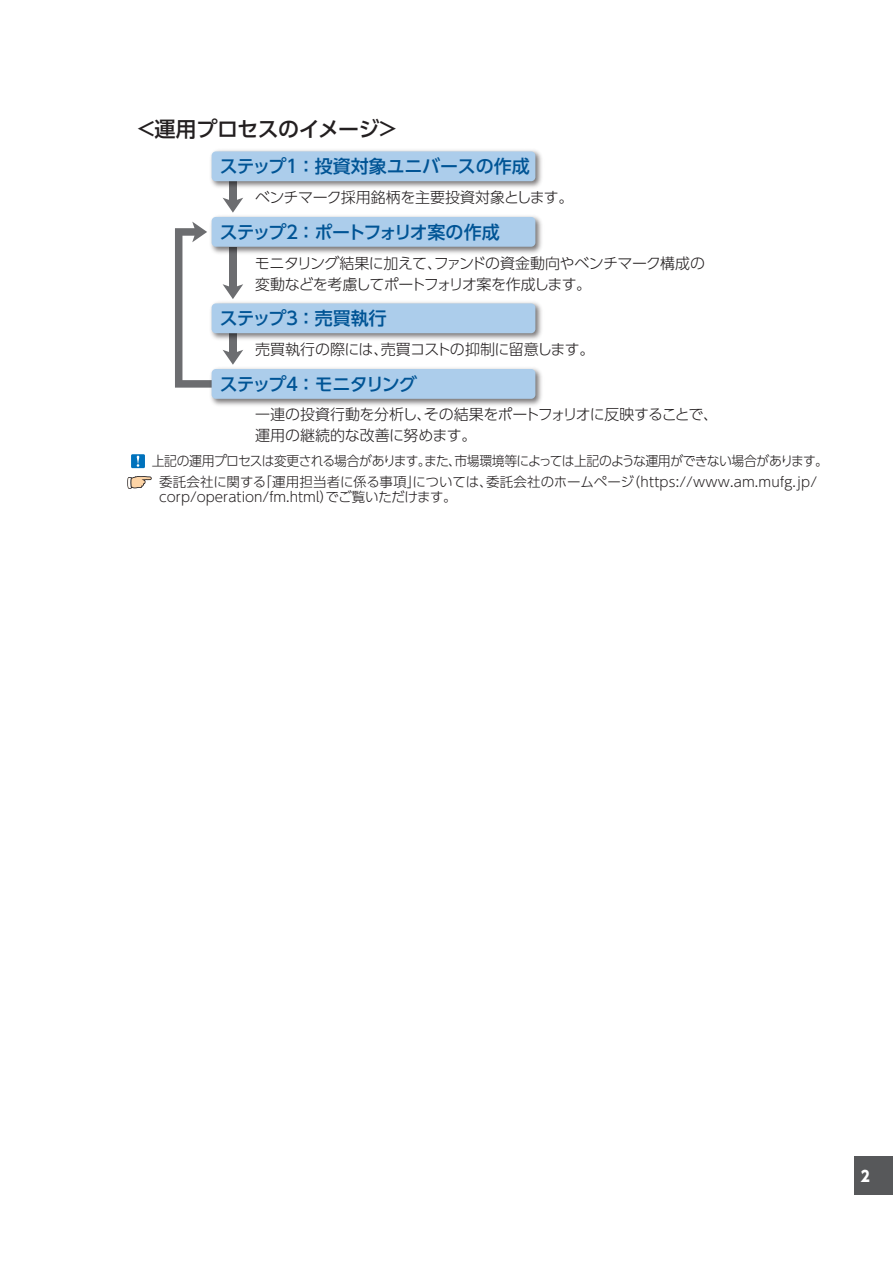
<style>
.page{position:relative;width:893px;height:1263px;background:#fff}
.page>*{position:absolute;margin:0;border:0;box-sizing:border-box;transform-origin:0 0}
.t1{font:500 21px "UD Shin Go Pro";letter-spacing:-.025em;color:#231f20}
.t2{font:500 18px "UD Shin Go Pro";letter-spacing:-.105em;color:#005495}
.t3{font:500 18px "UD Shin Go Pro";letter-spacing:-.01em;color:#005495}
.t4{font:500 18px "UD Shin Go Pro";letter-spacing:-.045em;color:#005495}
.t5{font:300 15px/21px "UD Shin Go Pro";letter-spacing:-.03em;color:#231f20}
.t6{font:800 15px "UD Shin Go Pro";color:#fff;scale:.9 1}
.t7{font:300 13.5px/21px "UD Shin Go Pro";letter-spacing:-.025em;color:#231f20;text-align:center;scale:.95 1}
.t8{font:300 13.5px "UD Shin Go Pro";color:#231f20}
</style>
<div class="page">
<div style="left:855px;top:1157px;width:38px;height:38px;background:#57585a"></div>
<div style="left:229px;top:181px;width:8px;height:21px;background:#6c6d70"></div>
<svg style="left:223px;top:198px;width:20px;height:14px"></svg>
<svg style="left:175px;top:222px;width:68px;height:166px"></svg>
<img style="left:210px;top:150px;width:332px;height:38px">
<div style="left:212px;top:151px;width:323px;height:30px;background:#accdeb;border-radius:4px"></div>
<img style="left:207px;top:212px;width:335px;height:44px">
<div style="left:212px;top:217px;width:323px;height:30px;background:#accdeb;border-radius:4px"></div>
<img style="left:207px;top:299px;width:335px;height:43px">
<div style="left:212px;top:303px;width:323px;height:30px;background:#accdeb;border-radius:4px"></div>
<img style="left:207px;top:364px;width:335px;height:42px">
<div style="left:212px;top:369px;width:323px;height:30px;background:#accdeb;border-radius:4px"></div>
<div style="left:131px;top:454px;width:14px;height:14px;background:#0072bc"></div>
<svg style="left:137px;top:456px;width:2px;height:11px"></svg>
<svg style="left:127px;top:476px;width:25px;height:13px"></svg>
<h1 class="t1" style="left:136px;top:112px;width:265px">＜運用プロセスのイメージ＞</h1>
<p class="t3" style="left:220px;top:151px;width:312px">ステップ１ ：投資対象ユニバースの作成</p>
<p class="t5" style="left:255px;top:187px;width:320px">ベンチマーク採用銘柄を主要投資対象とします。</p>
<p class="t2" style="left:220px;top:217px;width:281px">ステップ２ ：ポートフォリオ案の作成</p>
<p class="t5" style="left:255px;top:252px;width:452px">モニタリング結果に加えて、ファンドの資金動向やベンチマーク構成の変動などを考慮してポートフォリオ案を作成します。</p>
<p class="t4" style="left:220px;top:304px;width:169px">ステップ３ ：売買執行</p>
<p class="t5" style="left:255px;top:338px;width:341px">売買執行の際には、売買コストの抑制に留意します。</p>
<p class="t2" style="left:220px;top:369px;width:199px">ステップ４ ：モニタリング</p>
<p class="t5" style="left:255px;top:404px;width:465px">一連の投資行動を分析し、その結果をポートフォリオに反映することで、運用の継続的な改善に努めます。</p>
<p class="t7" style="left:152px;top:450px;width:713px">上記の運用プロセスは変更される場合があります。また、市場環境等によっては上記のような運用ができない場合があります。委託会社に関する「運用担当者に係る事項」については、委託会社のホームページ（https://www.am.mufg.jp/</p>
<p class="t8" style="left:159px;top:486px;width:299px">corp/operation/fm.html）でご覧いただけます。</p>
<p class="t6" style="left:861px;top:1163px;width:11px">2</p>
</div>
